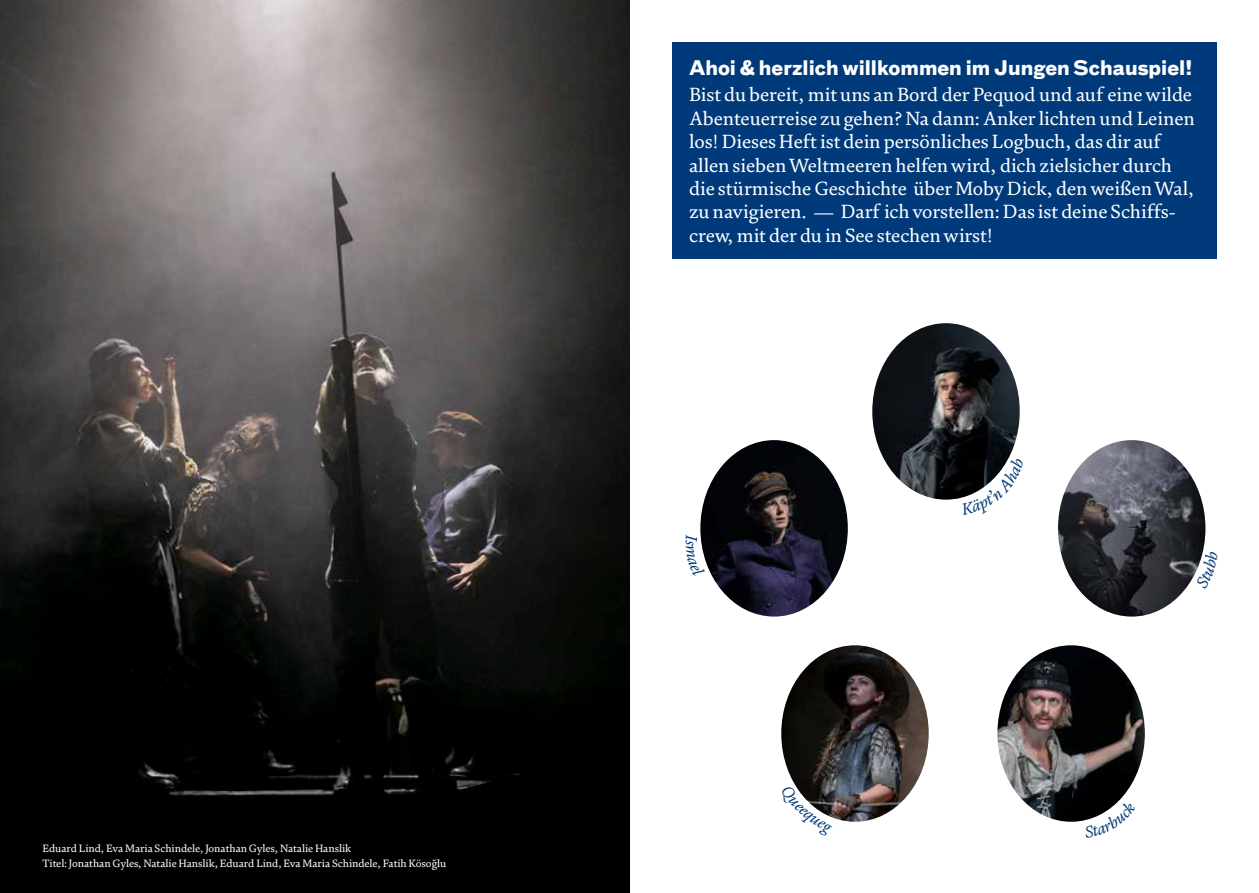
<style>
.page{position:relative;width:1259px;height:893px;background:#fff}
.page>*{position:absolute;margin:0;border:0;box-sizing:border-box;transform-origin:0 0}
.t1{font:19.5px/23.4px "FS Brabo";letter-spacing:-.005em;color:#fff}
.t2{font:700 19.5px "Bau Pro";color:#fff}
.t3{font:10.8px/14.7px "FS Brabo";color:#fff}
</style>
<div class="page">
<img style="left:0;top:0;width:629px;height:893px">
<div style="left:672px;top:43px;width:544px;height:216px;background:#003a7a"></div>
<img style="left:1058px;top:440px;width:147px;height:177px">
<img style="left:872px;top:323px;width:147px;height:177px">
<img style="left:997px;top:645px;width:147px;height:177px">
<img style="left:781px;top:645px;width:147px;height:177px">
<img style="left:700px;top:440px;width:148px;height:177px">
<svg style="left:960px;top:457px;width:59px;height:43px"></svg>
<svg style="left:700px;top:535px;width:5px;height:42px"></svg>
<svg style="left:1084px;top:801px;width:52px;height:21px"></svg>
<svg style="left:1195px;top:551px;width:10px;height:38px"></svg>
<svg style="left:781px;top:785px;width:51px;height:37px"></svg>
<p class="t3" style="left:43px;top:841px;width:405px">Eduard Lind, Eva Maria Schindele, Jonathan Gyles, Natalie Hanslik<br>Titel: Jonathan Gyles, Natalie Hanslik, Eduard Lind, Eva Maria Schindele, Fatih Kösoğlu</p>
<p class="t2" style="left:689px;top:51px;width:505px">Ahoi &amp; herzlich willkommen im Jungen Schauspiel!</p>
<p class="t1" style="left:689px;top:82px;width:507px">Bist du bereit, mit uns an Bord der Pequod und auf eine wilde Abenteuerreise zu gehen? Na dann: Anker lichten und Leinen los! Dieses Heft ist dein persönliches Logbuch, das dir auf allen sieben Weltmeeren helfen wird, dich zielsicher durch die stürmische Geschichte über Moby Dick, den weißen Wal, zu navigieren. — Darf ich vorstellen: Das ist deine Schiffs&shy;crew, mit der du in See stechen wirst!</p>
</div>
